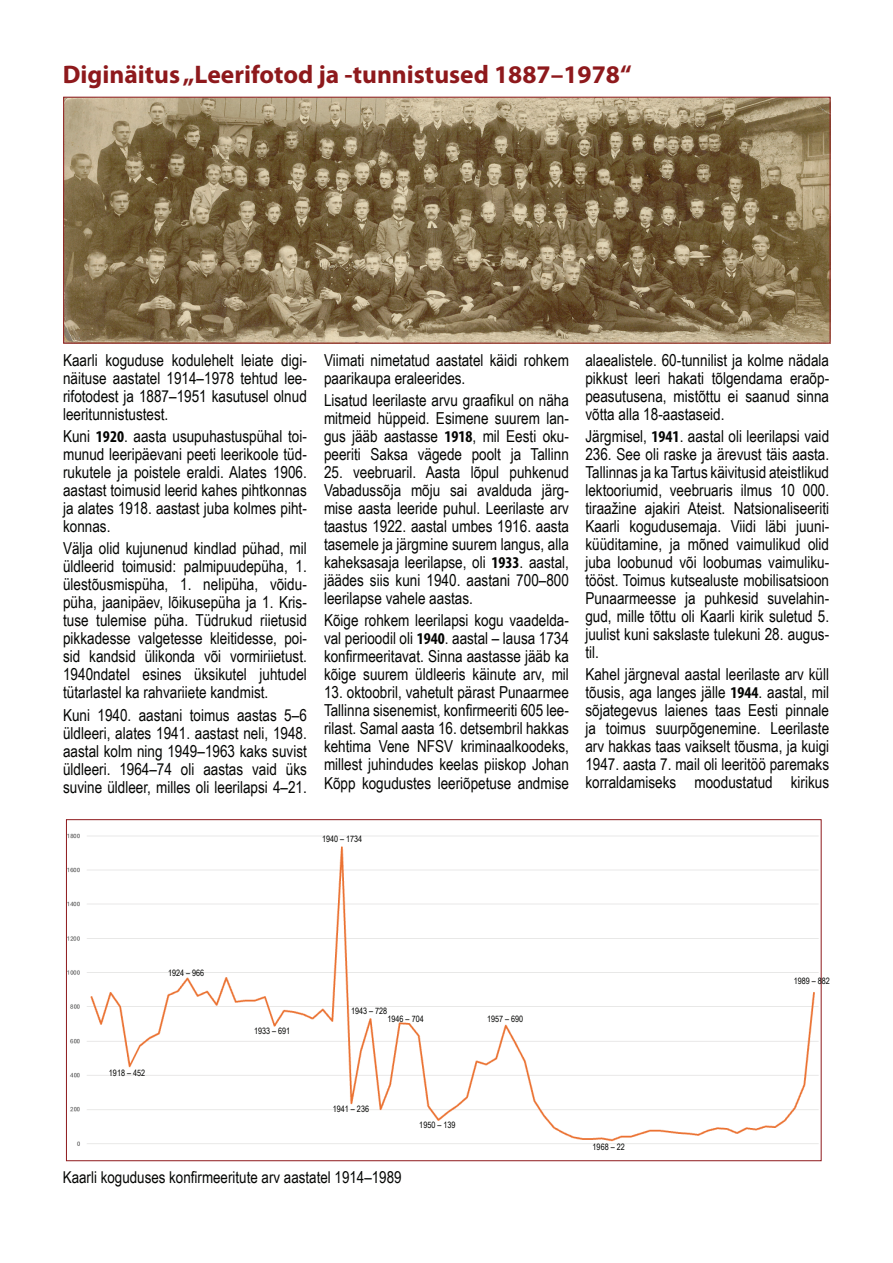
<style>
.page{position:relative;width:893px;height:1263px;background:#fff}
.page>*{position:absolute;margin:0;border:0;box-sizing:border-box;transform-origin:0 0}
.t1{font:700 25.5px "Myriad Pro";color:#8e191c}
.t2{font:16.5px/18px "Arial Narrow";color:#040503;text-align:justify}
.t3{font:16.35px "Arial Narrow";color:#040503}
.t4{font:8.85px "Arial Narrow";color:#040503}
.s1{font-family:"Myriad Pro";font-weight:700;font-stretch:condensed}
</style>
<div class="page">
<img style="left:65px;top:99px;width:763px;height:242px">
<div style="left:63px;top:97px;width:767px;height:246px;border:1px solid #8e191c"></div>
<img style="left:68px;top:833px;width:751px;height:313px">
<h1 class="t1" style="left:63px;top:57px;width:570px">Diginäitus „Leerifotod ja -tunnistused 1887–1978“</h1>
<p class="t2" style="left:63px;top:350px;width:245px">Kaarli koguduse kodulehelt leiate digi&shy;näituse aastatel 1914–1978 tehtud lee&shy;rifotodest ja 1887–1951 kasutusel olnud leeritunnistustest.</p>
<p class="t2" style="left:63px;top:427px;width:245px">Kuni <span class="s1">1920</span>. aasta usupuhastuspühal toi&shy;munud leeripäevani peeti leerikoole tüd&shy;rukutele ja poistele eraldi. Alates 1906. aastast toimusid leerid kahes pihtkonnas ja alates 1918. aastast juba kolmes piht&shy;konnas.</p>
<p class="t2" style="left:63px;top:539px;width:245px">Välja olid kujunenud kindlad pühad, mil üldleerid toimusid: palmipuudepüha, 1. ülestõusmispüha, 1. nelipüha, võidu&shy;püha, jaanipäev, lõikusepüha ja 1. Kris&shy;tuse tulemise püha. Tüdrukud riietusid pikkadesse valgetesse kleitidesse, poi&shy;sid kandsid ülikonda või vormiriietust.<br>1940ndatel esines üksikutel juhtudel tütarlastel ka rahvariiete kandmist.</p>
<p class="t2" style="left:63px;top:705px;width:245px">Kuni 1940. aastani toimus aastas 5–6 üldleeri, alates 1941. aastast neli, 1948. aastal kolm ning 1949–1963 kaks suvist üldleeri. 1964–74 oli aastas vaid üks suvine üldleer, milles oli leerilapsi 4–21.</p>
<p class="t2" style="left:324px;top:350px;width:246px">Viimati nimetatud aastatel käidi rohkem paarikaupa eraleerides.</p>
<p class="t2" style="left:324px;top:391px;width:246px">Lisatud leerilaste arvu graafikul on näha mitmeid hüppeid. Esimene suurem lan&shy;gus jääb aastasse <span class="s1">1918</span>, mil Eesti oku&shy;peeriti Saksa vägede poolt ja Tallinn</p>
<p class="t2" style="left:324px;top:463px;width:246px">25. veebruaril. Aasta lõpul puhkenud Vabadussõja mõju sai avalduda järg&shy;mise aasta leeride puhul. Leerilaste arv taastus 1922. aastal umbes 1916. aasta tasemele ja järgmine suurem langus, alla kaheksasaja leerilapse, oli <span class="s1">1933</span>. aastal, jäädes siis kuni 1940. aastani 700–800 leerilapse vahele aastas.</p>
<p class="t2" style="left:324px;top:611px;width:246px">Kõige rohkem leerilapsi kogu vaadelda&shy;val perioodil oli <span class="s1">1940</span>. aastal – lausa 1734 konfirmeeritavat. Sinna aastasse jääb ka kõige suurem üldleeris käinute arv, mil</p>
<p class="t2" style="left:324px;top:683px;width:246px">13. oktoobril, vahetult pärast Punaarmee Tallinna sisenemist, konfirmeeriti 605 lee&shy;rilast. Samal aasta 16. detsembril hakkas kehtima Vene NFSV kriminaalkoodeks, millest juhindudes keelas piiskop Johan Kõpp kogudustes leeriõpetuse andmise</p>
<p class="t2" style="left:585px;top:350px;width:245px">alaealistele. 60-tunnilist ja kolme nädala pikkust leeri hakati tõlgendama eraõp&shy;peasutusena, mistõttu ei saanud sinna võtta alla 18-aastaseid.</p>
<p class="t2" style="left:585px;top:427px;width:245px">Järgmisel, <span class="s1">1941</span>. aastal oli leerilapsi vaid 236. See oli raske ja ärevust täis aasta.<br>Tallinnas ja ka Tartus käivitusid ateistlikud lektooriumid, veebruaris ilmus 10 000. tiraažine ajakiri Ateist. Natsionaliseeriti Kaarli kogudusemaja. Viidi läbi juuni&shy;küüditamine, ja mõned vaimulikud olid juba loobunud või loobumas vaimuliku&shy;tööst. Toimus kutsealuste mobilisatsioon Punaarmeesse ja puhkesid suvelahin&shy;gud, mille tõttu oli Kaarli kirik suletud 5. juulist kuni sakslaste tulekuni 28. augus&shy;til.</p>
<p class="t2" style="left:585px;top:665px;width:245px">Kahel järgneval aastal leerilaste arv küll tõusis, aga langes jälle <span class="s1">1944</span>. aastal, mil sõjategevus laienes taas Eesti pinnale ja toimus suurpõgenemine. Leerilaste arv hakkas taas vaikselt tõusma, ja kuigi 1947. aasta 7. mail oli leeritöö paremaks korraldamiseks moodustatud kirikus</p>
<p class="t4" style="left:322px;top:832px;width:42px">1940 – 1734</p>
<p class="t4" style="left:168px;top:966px;width:38px">1924 – 966</p>
<p class="t4" style="left:109px;top:1067px;width:38px">1918 – 452</p>
<p class="t4" style="left:254px;top:1024px;width:38px">1933 – 691</p>
<p class="t4" style="left:351px;top:1004px;width:38px">1943 – 728</p>
<p class="t4" style="left:388px;top:1013px;width:38px">1946 – 704</p>
<p class="t4" style="left:333px;top:1102px;width:38px">1941 – 236</p>
<p class="t4" style="left:419px;top:1118px;width:38px">1950 – 139</p>
<p class="t3" style="left:63px;top:1165px;width:340px">Kaarli koguduses konfirmeeritute arv aastatel 1914–1989</p>
<p class="t4" style="left:487px;top:1013px;width:38px">1957 – 690</p>
<p class="t4" style="left:593px;top:1140px;width:34px">1968 – 22</p>
<p class="t4" style="left:794px;top:975px;width:38px">1989 – 882</p>
</div>
